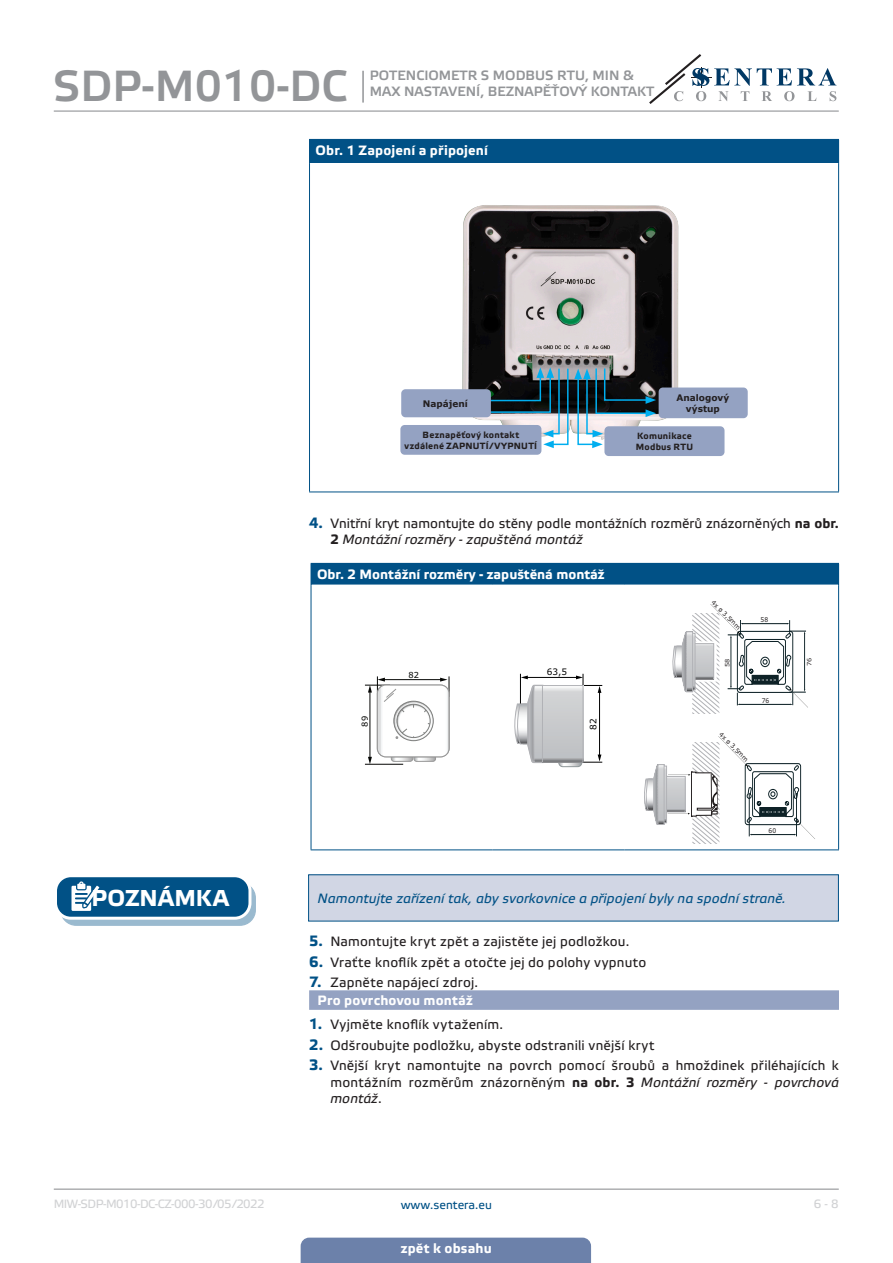
<style>
.page{position:relative;width:893px;height:1263px;background:#fff}
.page>*{position:absolute;margin:0;border:0;box-sizing:border-box;transform-origin:0 0}
.t1{font:43.5px "Etelka Medium Pro";color:#939598}
.t2{font:700 22.95px "Etelka Text Pro";letter-spacing:.01em;color:#fff}
.t3{font:13.5px/16.2px "Etelka Text Pro";letter-spacing:.015em;color:#231f20}
.attention{font:italic 13.5px "Etelka Text Pro";letter-spacing:.005em;color:#015186}
.t4{font:13.5px/16.2px "Etelka Medium Pro";color:#939598}
.head-table{font:700 13.5px "Etelka Text Pro";color:#fff}
.table_text{font:700 13.5px "Etelka Text Pro";letter-spacing:.01em;color:#fff}
.Number-roman{font:700 13.5px "Etelka Text Pro";letter-spacing:.015em;color:#fff}
.t5{font:12px "Etelka Text Pro";letter-spacing:-.045em;color:#d1d2d4}
.t6{font:12px "Etelka Text Pro";color:#015186}
.table_text-2{font:700 9px "Etelka Text Pro";letter-spacing:.025em;color:#231f20}
.t7{font:700 9px/10.8px "Verdana";color:#231f20;text-align:center}
.t8{font:9px "Verdana";color:#000}
.t9{font:8.25px "Verdana";color:#040503}
.t10{font:6.6px "Verdana";color:#231f20;scale:.91 1}
.t11{font:6.3px "Verdana";color:#231f20}
.t12{font:6px "Verdana";color:#231f20;scale:1.1 1}
.s1{font-weight:700;font-size:15px;color:#015186}
.s2{font-weight:700}
.s3{font-style:italic}
</style>
<div class="page">
<hr style="left:54px;top:111px;width:785px;height:1px;background:#939598">
<hr style="left:54px;top:1188px;width:785px;height:2px;background:#939598">
<svg style="left:649px;top:54px;width:187px;height:50px"></svg>
<div style="left:301px;top:1237px;width:290px;height:26px;background:#6c81aa"></div>
<hr style="left:362px;top:71px;width:2px;height:32px;background:#939598">
<div style="left:309px;top:139px;width:530px;height:24px;background:#015186"></div>
<hr style="left:309px;top:163px;width:1px;height:329px;background:#015186">
<hr style="left:838px;top:163px;width:1px;height:329px;background:#015186">
<hr style="left:309px;top:492px;width:530px;height:1px;background:#015186">
<img style="left:462px;top:205px;width:219px;height:216px">
<div style="left:401px;top:389px;width:90px;height:28px;background:#94a2c2;border-radius:4px"></div>
<div style="left:659px;top:387px;width:89px;height:31px;background:#94a2c2;border-radius:4px"></div>
<div style="left:400px;top:425px;width:141px;height:30px;background:#94a2c2;border-radius:4px"></div>
<div style="left:604px;top:426px;width:120px;height:30px;background:#94a2c2;border-radius:4px"></div>
<svg style="left:454px;top:367px;width:202px;height:81px"></svg>
<div style="left:311px;top:563px;width:528px;height:22px;background:#015186"></div>
<hr style="left:311px;top:584px;width:182px;height:2px;background:#fff">
<hr style="left:493px;top:584px;width:132px;height:2px;background:#fff">
<hr style="left:625px;top:584px;width:213px;height:2px;background:#fff">
<hr style="left:311px;top:585px;width:1px;height:264px;background:#015186">
<hr style="left:838px;top:585px;width:1px;height:264px;background:#015186">
<hr style="left:311px;top:849px;width:182px;height:1px;background:#015186">
<hr style="left:493px;top:849px;width:132px;height:1px;background:#015186">
<hr style="left:625px;top:849px;width:214px;height:1px;background:#015186">
<hr style="left:365px;top:764px;width:38px;height:1px;background:#040503">
<svg style="left:365px;top:676px;width:85px;height:88px"></svg>
<div style="left:558px;top:757px;width:24px;height:10px;border:1px solid #8e9698;border-radius:4px"></div>
<hr style="left:520px;top:674px;width:1px;height:50px;background:#000">
<hr style="left:526px;top:677px;width:51px;height:1px;background:#000">
<hr style="left:599px;top:692px;width:1px;height:64px;background:#000">
<svg style="left:559px;top:754px;width:43px;height:13px"></svg>
<svg style="left:576px;top:674px;width:26px;height:19px"></svg>
<svg style="left:514px;top:675px;width:30px;height:88px"></svg>
<svg style="left:544px;top:687px;width:37px;height:74px;background:#c8c9cc"></svg>
<div style="left:542px;top:685px;width:41px;height:78px;border:1px solid #b1b2b6"></div>
<svg style="left:644px;top:736px;width:171px;height:108px"></svg>
<svg style="left:672px;top:604px;width:136px;height:110px"></svg>
<div style="left:309px;top:875px;width:529px;height:46px;background:#d1d6e4"></div>
<div style="left:61px;top:883px;width:194px;height:42px;background:#9abacf;border-radius:15px"></div>
<div style="left:60px;top:882px;width:196px;height:44px;border:1px solid #015186;border-radius:15px"></div>
<div style="left:56px;top:876px;width:194px;height:42px;background:#015186;border-radius:15px"></div>
<div style="left:54px;top:874px;width:197px;height:46px;border:3px solid #fff;border-radius:15px"></div>
<svg style="left:71px;top:881px;width:34px;height:38px"></svg>
<div style="left:309px;top:990px;width:530px;height:20px;background:#94a2c2"></div>
<h1 class="t1" style="left:53px;top:62px;width:296px">SDP-M010-DC</h1>
<p class="t4" style="left:370px;top:68px;width:286px">POTENCIOMETR S MODBUS RTU, MIN &amp;<br>MAX NASTAVENÍ, BEZNAPĚŤOVÝ KONTAKT</p>
<p class="table_text" style="left:315px;top:143px;width:174px">Obr. 1 Zapojení a připojení</p>
<p class="t7" style="left:423px;top:398px;width:47px">Napájení</p>
<p class="t7" style="left:676px;top:392px;width:54px">Analogový výstup</p>
<p class="table_text-2" style="left:423px;top:430px;width:98px">Beznapěťový kontakt</p>
<p class="table_text-2" style="left:405px;top:440px;width:134px">vzdálené ZAPNUTÍ/VYPNUTÍ</p>
<p class="table_text-2" style="left:637px;top:431px;width:56px">Komunikace</p>
<p class="table_text-2" style="left:636px;top:442px;width:59px">Modbus RTU</p>
<p class="t3" style="left:330px;top:516px;width:510px;text-indent:-21px"><span class="s1">4.</span> Vnitřní kryt namontujte do stěny podle montážních rozměrů znázorněných <span class="s2">na obr.<br>2</span> <span class="s3">Montážní rozměry - zapuštěná montáž</span></p>
<p class="head-table" style="left:317px;top:567px;width:289px">Obr. 2 Montážní rozměry - zapuštěná montáž</p>
<p class="t9" style="left:359px;top:727px;width:12px;rotate:-90deg">89</p>
<p class="t9" style="left:408px;top:669px;width:12px">82</p>
<p class="t8" style="left:547px;top:665px;width:22px">63,5</p>
<p class="t8" style="left:587px;top:729px;width:13px;rotate:-90deg">82</p>
<p class="t11" style="left:716px;top:598px;width:40px;rotate:45deg">4x ø 3,5mm</p>
<p class="t12" style="left:723px;top:667px;width:9px;rotate:-90deg">58</p>
<p class="t11" style="left:723px;top:730px;width:40px;rotate:45deg">4x ø 3,5mm</p>
<p class="t10" style="left:760px;top:615px;width:10px">58</p>
<p class="t10" style="left:762px;top:696px;width:10px">76</p>
<p class="t10" style="left:769px;top:826px;width:10px">60</p>
<p class="t12" style="left:805px;top:666px;width:9px;rotate:-90deg">76</p>
<p class="t2" style="left:92px;top:886px;width:139px">POZNÁMKA</p>
<p class="attention" style="left:317px;top:891px;width:470px">Namontujte zařízení tak, aby svorkovnice a připojení byly na spodní straně.</p>
<p class="t3" style="left:309px;top:934px;width:322px"><span class="s1">5.</span> Namontujte kryt zpět a zajistěte jej podložkou.</p>
<p class="t3" style="left:309px;top:955px;width:339px"><span class="s1">6.</span> Vraťte knoflík zpět a otočte jej do polohy vypnuto</p>
<p class="t3" style="left:309px;top:975px;width:170px"><span class="s1">7.</span> Zapněte napájecí zdroj.</p>
<p class="Number-roman" style="left:318px;top:992px;width:157px">Pro povrchovou montáž</p>
<p class="t3" style="left:309px;top:1017px;width:195px"><span class="s1">1.</span> Vyjměte knoflík vytažením.</p>
<p class="t3" style="left:309px;top:1038px;width:347px"><span class="s1">2.</span> Odšroubujte podložku, abyste odstranili vnější kryt</p>
<p class="t3" style="left:330px;top:1058px;width:510px;text-align:justify;text-indent:-21px"><span class="s1">3.</span> Vnější kryt namontujte na povrch pomocí šroubů a hmoždinek přiléhajících k montážním rozměrům znázorněným <span class="s2">na obr. 3</span> <span class="s3">Montážní rozměry - povrchová montáž</span>.</p>
<p class="t5" style="left:54px;top:1197px;width:212px">MIW-SDP-M010-DC-CZ-000 - 30 / 05 / 2022</p>
<p class="t6" style="left:401px;top:1198px;width:93px">www.sentera.eu</p>
<p class="t5" style="left:814px;top:1197px;width:27px">6 - 8</p>
<p class="head-table" style="left:401px;top:1240px;width:93px">zpět k obsahu</p>
</div>
